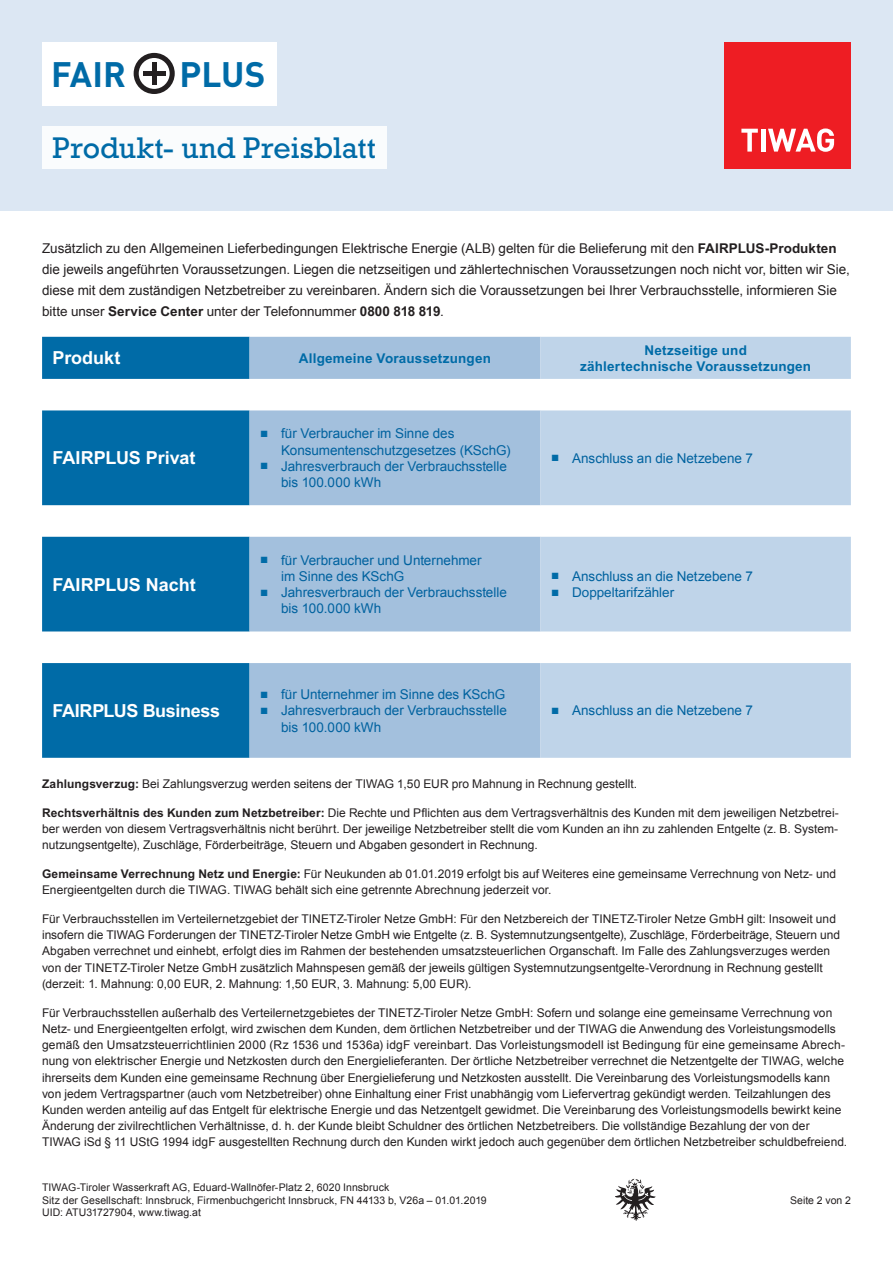
<style>
.page{position:relative;width:893px;height:1263px;background:#fff}
.page>*{position:absolute;margin:0;border:0;box-sizing:border-box;transform-origin:0 0}
.t1{font:700 34.95px "DIN";color:#006ba7}
.t2{font:30.3px "Rockwell";color:#006ba7}
.t3{font:700 18px "Arial";letter-spacing:-.015em;color:#fff}
.t4{font:13.5px/16.2px "Arial";letter-spacing:-.005em;color:#00629f}
.t5{font:13.5px/21px "Arial";letter-spacing:-.005em;color:#231f20}
.t6{font:700 13.5px/16.2px "Arial";letter-spacing:.015em;color:#006ba7;text-align:center}
.t7{font:13.5px "Arial MT2";letter-spacing:-.005em;color:#231f20}
.t8{font:13.5px "Arial MT2";color:#00629f}
.t9{font:12px/16.2px "Arial";color:#231f20}
.t10{font:10.5px/12.6px "Arial";letter-spacing:.005em;color:#231f20}
.t11{font:10.5px "Arial";letter-spacing:.005em;color:#242021}
.s1{font-weight:700}
.s2{font-family:"Arial";font-weight:700}
.s3{font-family:"Arial"}
.s4{font-family:"Arial Bold MT2";color:#006ba7}
</style>
<div class="page">
<div style="left:0;top:0;width:893px;height:210px;background:#dce7f3"></div>
<div style="left:725px;top:42px;width:126px;height:126px;background:#ee1d23"></div>
<svg style="left:741px;top:129px;width:17px;height:23px"></svg>
<hr style="left:761px;top:129px;width:4px;height:23px;background:#fff">
<svg style="left:768px;top:128px;width:66px;height:24px"></svg>
<div style="left:42px;top:126px;width:344px;height:42px;background:#fafcfd"></div>
<svg style="left:615px;top:1179px;width:41px;height:42px"></svg>
<svg style="left:42px;top:337px;width:208px;height:421px;fill:#006ba7"></svg>
<svg style="left:250px;top:337px;width:290px;height:421px;fill:#a3c0dd"></svg>
<svg style="left:540px;top:337px;width:311px;height:421px;fill:#bfd4e9"></svg>
<div style="left:42px;top:42px;width:234px;height:63px;background:#fff"></div>
<div style="left:134px;top:53px;width:41px;height:41px;border:5px solid #231f20;border-radius:50%"></div>
<hr style="left:152px;top:62px;width:4px;height:23px;background:#231f20">
<hr style="left:143px;top:71px;width:22px;height:4px;background:#231f20">
<h1 class="t1" style="left:51px;top:52px;width:76px">FAIR</h1>
<h1 class="t1" style="left:180px;top:52px;width:87px">PLUS</h1>
<h2 class="t2" style="left:53px;top:130px;width:325px">Produkt- und Preisblatt</h2>
<p class="t5" style="left:42px;top:237px;width:809px">Zusätzlich zu den Allgemeinen Lieferbedingungen Elektrische Energie (ALB) gelten für die Belieferung mit den <span class="s1">FAIRPLUS-Produkten </span>die jeweils angeführten Voraussetzungen. Liegen die netzseitigen und zählertechnischen Voraussetzungen noch nicht vor, bitten wir Sie, diese mit dem zuständigen Netzbetreiber zu vereinbaren. Ändern sich die Voraussetzungen bei Ihrer Verbrauchsstelle, informieren Sie</p>
<p class="t7" style="left:42px;top:302px;width:403px">bitte unser <span class="s2">Service Center</span> unter der Telefonnummer <span class="s2">0800 818 819</span><span class="s3">.</span></p>
<h3 class="t3" style="left:53px;top:346px;width:69px">Produkt</h3>
<p class="t6" style="left:299px;top:350px;width:194px">Allgemeine Voraussetzungen</p>
<p class="t6" style="left:580px;top:342px;width:233px">Netzseitige und<br>zählertechnische Voraussetzungen</p>
<h3 class="t3" style="left:53px;top:446px;width:144px">FAIRPLUS Privat</h3>
<h3 class="t3" style="left:53px;top:572px;width:145px">FAIRPLUS Nacht</h3>
<h3 class="t3" style="left:53px;top:699px;width:169px">FAIRPLUS Business</h3>
<p class="t4" style="left:281px;top:426px;width:231px;text-indent:-21px"><span class="s4">■</span> für Verbraucher im Sinne des<br>Konsumentenschutzgesetzes (KSchG)</p>
<p class="t4" style="left:281px;top:458px;width:227px;text-indent:-21px"><span class="s4">■</span> Jahresverbrauch der Verbrauchsstelle bis 100.000 kWh</p>
<p class="t4" style="left:281px;top:552px;width:202px;text-indent:-21px"><span class="s4">■</span> für Verbraucher und Unternehmer im Sinne des KSchG</p>
<p class="t4" style="left:281px;top:584px;width:227px;text-indent:-21px"><span class="s4">■</span> Jahresverbrauch der Verbrauchsstelle bis 100.000 kWh</p>
<p class="t4" style="left:551px;top:450px;width:203px"><span class="s4">■</span> Anschluss an die Netzebene 7</p>
<p class="t4" style="left:551px;top:568px;width:203px"><span class="s4">■</span> Anschluss an die Netzebene 7</p>
<p class="t8" style="left:551px;top:583px;width:125px"><span class="s4">■</span> Doppeltarifzähler</p>
<p class="t4" style="left:260px;top:686px;width:247px"><span class="s4">■</span> für Unternehmer im Sinne des KSchG</p>
<p class="t4" style="left:281px;top:703px;width:227px;text-indent:-21px"><span class="s4">■</span> Jahresverbrauch der Verbrauchsstelle bis 100.000 kWh</p>
<p class="t4" style="left:551px;top:703px;width:203px"><span class="s4">■</span> Anschluss an die Netzebene 7</p>
<p class="t9" style="left:42px;top:775px;width:596px"><span class="s1">Zahlungsverzug:</span> Bei Zahlungsverzug werden seitens der TIWAG 1,50 EUR pro Mahnung in Rechnung gestellt.</p>
<p class="t9" style="left:42px;top:804px;width:798px;text-align:justify"><span class="s1">Rechtsverhältnis des Kunden zum Netzbetreiber:</span> Die Rechte und Pflichten aus dem Vertragsverhältnis des Kunden mit dem jeweiligen Netzbetrei&shy;ber werden von diesem Vertragsverhältnis nicht berührt. Der jeweilige Netzbetreiber stellt die vom Kunden an ihn zu zahlenden Entgelte (z. B. System&shy;nutzungsentgelte), Zuschläge, Förderbeiträge, Steuern und Abgaben gesondert in Rechnung.</p>
<p class="t9" style="left:42px;top:866px;width:795px"><span class="s1">Gemeinsame Verrechnung Netz und Energie:</span> Für Neukunden ab 01.01.2019 erfolgt bis auf Weiteres eine gemeinsame Verrechnung von Netz- und<br>Energieentgelten durch die TIWAG. TIWAG behält sich eine getrennte Abrechnung jederzeit vor.</p>
<p class="t9" style="left:42px;top:911px;width:799px">Für Verbrauchsstellen im Verteilernetzgebiet der TINETZ-Tiroler Netze GmbH: Für den Netzbereich der TINETZ-Tiroler Netze GmbH gilt: Insoweit und insofern die TIWAG Forderungen der TINETZ-Tiroler Netze GmbH wie Entgelte (z. B. Systemnutzungsentgelte), Zuschläge, Förderbeiträge, Steuern und Abgaben verrechnet und einhebt, erfolgt dies im Rahmen der bestehenden umsatzsteuerlichen Organschaft. Im Falle des Zahlungsverzuges werden von der TINETZ-Tiroler Netze GmbH zusätzlich Mahnspesen gemäß der jeweils gültigen Systemnutzungsentgelte-Verordnung in Rechnung gestellt (derzeit: 1. Mahnung: 0,00 EUR, 2. Mahnung: 1,50 EUR, 3. Mahnung: 5,00 EUR).</p>
<p class="t9" style="left:42px;top:1005px;width:807px">Für Verbrauchsstellen außerhalb des Verteilernetzgebietes der TINETZ-Tiroler Netze GmbH: Sofern und solange eine gemeinsame Verrechnung von Netz- und Energieentgelten erfolgt, wird zwischen dem Kunden, dem örtlichen Netzbetreiber und der TIWAG die Anwendung des Vorleistungsmodells gemäß den Umsatzsteuerrichtlinien 2000 (Rz 1536 und 1536a) idgF vereinbart. Das Vorleistungsmodell ist Bedingung für eine gemeinsame Abrech&shy;nung von elektrischer Energie und Netzkosten durch den Energielieferanten. Der örtliche Netzbetreiber verrechnet die Netzentgelte der TIWAG, welche ihrerseits dem Kunden eine gemeinsame Rechnung über Energielieferung und Netzkosten ausstellt. Die Vereinbarung des Vorleistungsmodells kann von jedem Vertragspartner (auch vom Netzbetreiber) ohne Einhaltung einer Frist unabhängig vom Liefervertrag gekündigt werden. Teilzahlungen des Kunden werden anteilig auf das Entgelt für elektrische Energie und das Netzentgelt gewidmet. Die Vereinbarung des Vorleistungsmodells bewirkt keine Änderung der zivilrechtlichen Verhältnisse, d. h. der Kunde bleibt Schuldner des örtlichen Netzbetreibers. Die vollständige Bezahlung der von der TIWAG iSd § 11 UStG 1994 idgF ausgestellten Rechnung durch den Kunden wirkt jedoch auch gegenüber dem örtlichen Netzbetreiber schuldbefreiend.</p>
<p class="t10" style="left:42px;top:1181px;width:446px">TIWAG-Tiroler Wasserkraft AG, Eduard-Wallnöfer-Platz 2, 6020 Innsbruck<br>Sitz der Gesellschaft: Innsbruck, Firmenbuchgericht Innsbruck, FN 44133 b, V26a – 01.01.2019<br>UID: ATU31727904, www.tiwag.at</p>
<p class="t11" style="left:790px;top:1193px;width:63px">Seite 2 von 2</p>
</div>
